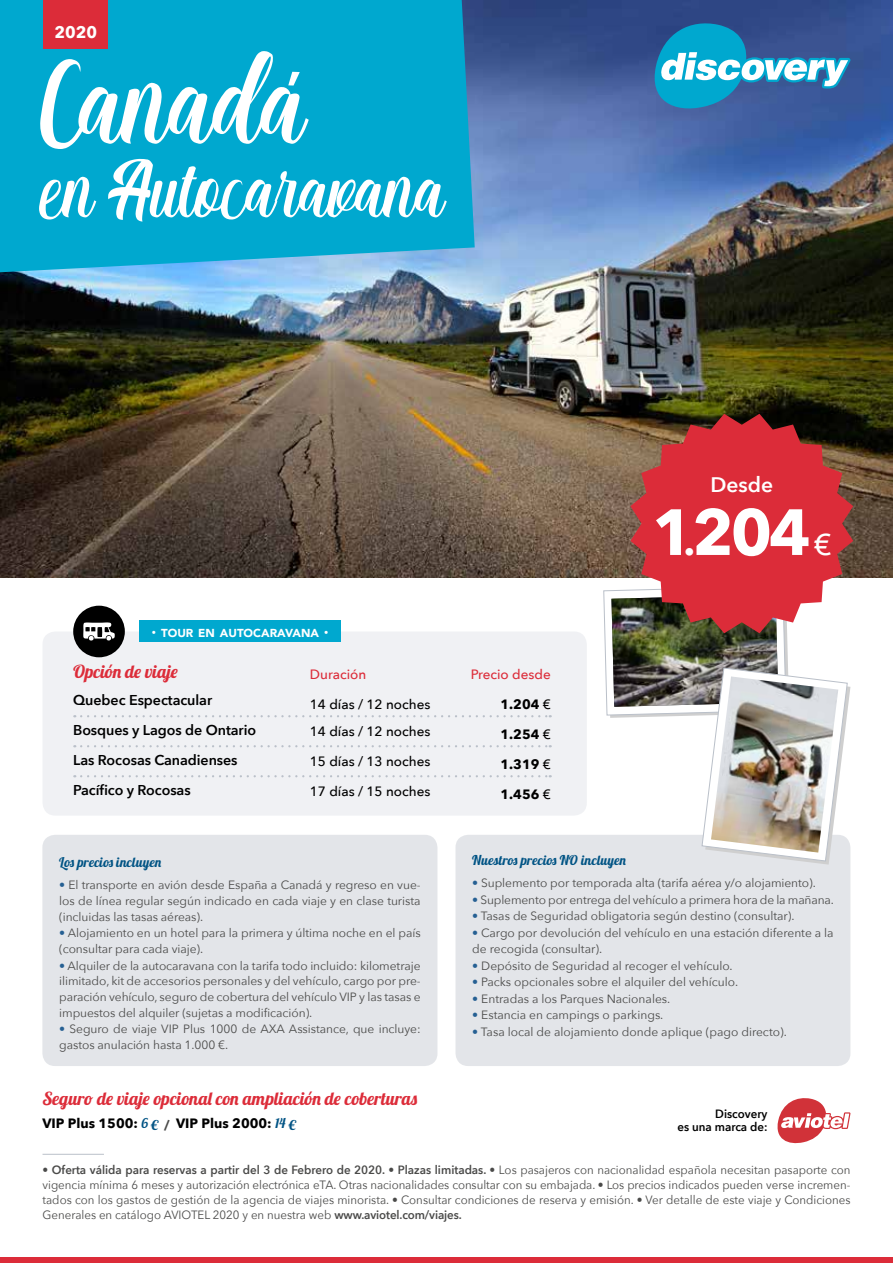
<style>
.page{position:relative;width:893px;height:1263px;background:#fff}
.page>*{position:absolute;margin:0;border:0;box-sizing:border-box;transform-origin:0 0}
.t1{font:90px "Matilda";letter-spacing:-.01em;color:#fff}
.t2{font:700 64.5px "Avenir Next";color:#fff}
.t3{font:60px "Matilda";letter-spacing:-.01em;color:#fff}
.t4{font:600 21px "Avenir Next";color:#fff}
.t5{font:18px "Lobster 1.4";color:#dc2c39}
.t6{font:700 16.5px "Avenir Next";color:#fff}
.t7{font:600 14.25px/30px "Avenir Next";letter-spacing:-.005em;color:#000}
.t8{font:500 13.5px/27px "Avenir Next";color:#000}
.t9{font:700 13.5px "Avenir Next";color:#000}
.t10{font:13.5px "Lobster 1.4";letter-spacing:.01em;color:#005384}
.t11{font:500 13.5px "Avenir Next";color:#dc2c39}
.t12{font:12px/15.8px "Avenir Next";letter-spacing:-.005em;color:#4a4a49}
.t13{font:12px/15px "Avenir Next";letter-spacing:-.005em;color:#4a4a49;text-align:justify;scale:.96 1}
.t14{font:600 12px/13.5px "Avenir Next";color:#000;text-align:right;scale:.96 1}
.t15{font:900 11.55px "Avenir";color:#fff}
.s1{font-size:16.5px}
.s2{color:#266093}
.s3{font-family:"Lobster 1.4";font-weight:400;color:#005384}
.s4{color:#4a4a49}
.s5{font-weight:500}
.s6{font-size:37.5px}
.s7{font-weight:500;font-size:30px}
.s8{font-weight:600}
</style>
<div class="page">
<img style="left:0;top:0;width:893px;height:577px">
<svg style="left:648px;top:19px;width:203px;height:94px;background:#4285b3"></svg>
<svg style="left:777px;top:1098px;width:73px;height:46px"></svg>
<div style="left:42px;top:835px;width:395px;height:231px;background:#e3e5e9;border-radius:13px"></div>
<div style="left:455px;top:835px;width:395px;height:231px;background:#e3e5e9;border-radius:13px"></div>
<div style="left:43px;top:631px;width:544px;height:185px;background:#f0f1f4;border-radius:13px"></div>
<div style="left:0;top:0;width:475px;height:272px;background:#00a8cf"></div>
<div style="left:139px;top:620px;width:202px;height:22px;background:#00a8cf"></div>
<div style="left:73px;top:606px;width:52px;height:51px;background:#000;border-radius:50%"></div>
<svg style="left:83px;top:622px;width:32px;height:19px"></svg>
<hr style="left:43px;top:1154px;width:61px;height:1px;background:#bac0c9">
<div style="left:0;top:1258px;width:893px;height:5px;background:#dc2c39"></div>
<div style="left:43px;top:0;width:65px;height:49px;background:#dc2c39"></div>
<svg style="left:81px;top:715px;width:470px;height:2px"></svg>
<svg style="left:81px;top:745px;width:470px;height:2px"></svg>
<svg style="left:81px;top:775px;width:470px;height:2px"></svg>
<svg style="left:603px;top:589px;width:247px;height:276px"></svg>
<img style="left:711px;top:676px;width:127px;height:176px">
<svg style="left:630px;top:414px;width:223px;height:219px;background:#be3e43"></svg>
<h3 class="t6" style="left:55px;top:18px;width:44px">2020</h3>
<h1 class="t1" style="left:40px;top:56px;width:267px">Canadá</h1>
<h3 class="t3" style="left:40px;top:159px;width:406px">en Autocaravana</h3>
<p class="t15" style="left:151px;top:623px;width:179px"><span class="s1">·</span> TOUR EN AUTOCARAVANA <span class="s1">·</span></p>
<h3 class="t5" style="left:73px;top:660px;width:106px">Opción de viaje</h3>
<p class="t7" style="left:73px;top:685px;width:184px">Quebec Espectacular<br>Bosques y Lagos de Ontario<br>Las Rocosas Canadienses<br>Pacífico y Rocosas</p>
<p class="t11" style="left:310px;top:663px;width:58px">Duración</p>
<p class="t8" style="left:310px;top:690px;width:122px">14 días / 12 noches<br>14 días / 12 noches</p>
<p class="t8" style="left:310px;top:747px;width:122px">15 días / 13 noches</p>
<p class="t8" style="left:310px;top:777px;width:122px">17 días / 15 noches</p>
<p class="t10" style="left:59px;top:853px;width:103px">Los precios incluyen</p>
<p class="t12" style="left:59px;top:877px;width:363px;text-align:justify"><span class="s2">•</span> El transporte en avión desde España a Canadá y regreso en vue&shy;los de línea regular según indicado en cada viaje y en clase turista (incluidas las tasas aéreas).</p>
<p class="t12" style="left:59px;top:925px;width:363px"><span class="s2">•</span> Alojamiento en un hotel para la primera y última noche en el país (consultar para cada viaje).</p>
<p class="t12" style="left:59px;top:957px;width:363px;text-align:justify"><span class="s2">•</span> Alquiler de la autocaravana con la tarifa todo incluido: kilometraje ilimitado, kit de accesorios personales y del vehículo, cargo por pre&shy;paración vehículo, seguro de cobertura del vehículo VIP y las tasas e impuestos del alquiler (sujetas a modificación).</p>
<p class="t12" style="left:59px;top:1021px;width:363px"><span class="s2">•</span> Seguro de viaje VIP Plus 1000 de AXA Assistance, que incluye: gastos anulación hasta 1.000 €.</p>
<h3 class="t5" style="left:42px;top:1087px;width:376px">Seguro de viaje opcional con ampliación de coberturas</h3>
<p class="t9" style="left:42px;top:1111px;width:255px">VIP Plus 1500: <span class="s3">6 €</span> <span class="s4">/</span> VIP Plus 2000: <span class="s3">14 €</span></p>
<p class="t11" style="left:471px;top:663px;width:82px">Precio desde</p>
<p class="t9" style="left:500px;top:693px;width:52px">1.204 <span class="s5">€</span></p>
<p class="t9" style="left:500px;top:723px;width:52px">1.254 <span class="s5">€</span></p>
<p class="t9" style="left:500px;top:753px;width:52px">1.319 <span class="s5">€</span></p>
<p class="t9" style="left:500px;top:783px;width:52px">1.456 <span class="s5">€</span></p>
<h3 class="t4" style="left:710px;top:467px;width:64px">Desde</h3>
<h2 class="t2" style="left:652px;top:476px;width:181px">1<span class="s6">.</span>204 <span class="s7">€</span></h2>
<p class="t10" style="left:472px;top:851px;width:155px">Nuestros precios NO incluyen</p>
<p class="t12" style="left:472px;top:875px;width:345px"><span class="s2">•</span> Suplemento por temporada alta (tarifa aérea y/o alojamiento).</p>
<p class="t12" style="left:472px;top:891px;width:363px"><span class="s2">•</span> Suplemento por entrega del vehículo a primera hora de la mañana.</p>
<p class="t12" style="left:472px;top:908px;width:324px"><span class="s2">•</span> Tasas de Seguridad obligatoria según destino (consultar).</p>
<p class="t12" style="left:472px;top:924px;width:363px;line-height:16.5px"><span class="s2">•</span> Cargo por devolución del vehículo en una estación diferente a la de recogida (consultar).</p>
<p class="t12" style="left:472px;top:957px;width:262px"><span class="s2">•</span> Depósito de Seguridad al recoger el vehículo.</p>
<p class="t12" style="left:472px;top:974px;width:267px"><span class="s2">•</span> Packs opcionales sobre el alquiler del vehículo.</p>
<p class="t12" style="left:472px;top:990px;width:200px"><span class="s2">•</span> Entradas a los Parques Nacionales.</p>
<p class="t12" style="left:472px;top:1007px;width:193px"><span class="s2">•</span> Estancia en campings o parkings.</p>
<p class="t12" style="left:472px;top:1023px;width:316px"><span class="s2">•</span> Tasa local de alojamiento donde aplique (pago directo).</p>
<p class="t14" style="left:677px;top:1106px;width:95px">Discovery<br>es una marca de:</p>
<p class="t13" style="left:43px;top:1162px;width:843px"><span class="s8">• Oferta válida para reservas a partir del 3 de Febrero de 2020. • Plazas limitadas. •</span> Los pasajeros con nacionalidad española necesitan pasaporte con vigencia mínima 6 meses y autorización electrónica eTA. Otras nacionalidades consultar con su embajada. • Los precios indicados pueden verse incremen&shy;tados con los gastos de gestión de la agencia de viajes minorista. • Consultar condiciones de reserva y emisión. • Ver detalle de este viaje y Condiciones Generales en catálogo AVIOTEL 2020 y en nuestra web <span class="s8">www.aviotel.com/viajes.</span></p>
</div>
